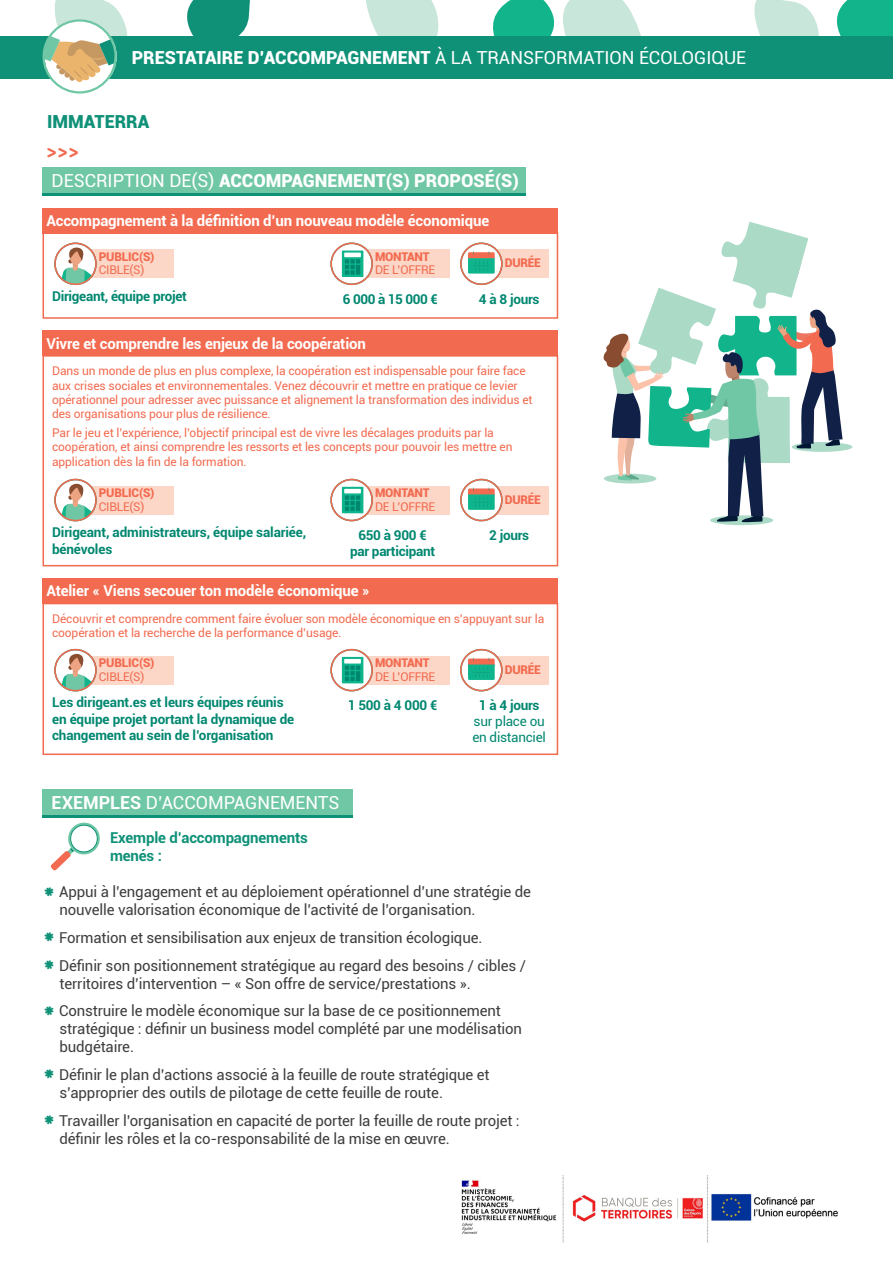
<style>
.page{position:relative;width:893px;height:1263px;background:#fff}
.page>*{position:absolute;margin:0;border:0;box-sizing:border-box;transform-origin:0 0}
.t1{font:900 18px "Roboto";color:#fff}
.t2{font:18px "Roboto";color:#fff}
.t3{font:900 18px "Roboto";color:#0f9178}
.t4{font:700 18px "Gotham Rounded";color:#f26b50;scale:.95 1}
.t5{font:15px/18px "Roboto";letter-spacing:-.01em;color:#3e3e3f}
.t6{font:700 15px "Roboto";letter-spacing:-.01em;color:#fff}
.t7{font:700 15px/18px "Roboto";letter-spacing:-.01em;color:#0f9178}
.t8{font:700 13.5px/16.2px "Roboto";letter-spacing:-.01em;color:#008770}
.t9{font:13.5px/16.2px "Roboto";letter-spacing:-.02em;color:#008770;text-align:center}
.t10{font:12px/14.4px "Roboto";letter-spacing:-.01em;color:#f26b50}
.t11{font:900 12px/13.5px "Roboto";letter-spacing:-.02em;color:#f26b50}
.s1{font-weight:400}
.s2{font-weight:900}
.s3{font-weight:700}
.s4{font-family:"KG Always A Good Time";font-size:19.5px;color:#0f9178}
</style>
<div class="page">
<div style="left:43px;top:232px;width:515px;height:87px;border:2px solid #f26b50"></div>
<div style="left:43px;top:208px;width:515px;height:26px;background:#f26b50"></div>
<div style="left:77px;top:249px;width:97px;height:29px;background:#fcd6c6"></div>
<svg style="left:55px;top:243px;width:41px;height:41px"></svg>
<svg style="left:60px;top:246px;width:36px;height:39px"></svg>
<div style="left:54px;top:243px;width:43px;height:42px;border:2px solid #f26b50;border-radius:50%"></div>
<div style="left:353px;top:249px;width:97px;height:29px;background:#fcd6c6"></div>
<svg style="left:331px;top:243px;width:41px;height:41px"></svg>
<div style="left:330px;top:243px;width:43px;height:42px;border:2px solid #f26b50;border-radius:50%"></div>
<svg style="left:342px;top:251px;width:21px;height:26px"></svg>
<svg style="left:345px;top:259px;width:15px;height:16px"></svg>
<hr style="left:356px;top:265px;width:4px;height:10px;background:#008770">
<hr style="left:344px;top:253px;width:17px;height:4px;background:#fff">
<div style="left:43px;top:170px;width:483px;height:25px;background:#0f9178"></div>
<div style="left:43px;top:168px;width:483px;height:25px;background:#70c7a5"></div>
<div style="left:710px;top:515px;width:63px;height:10px;background:#abdac7;border-radius:50%"></div>
<div style="left:792px;top:442px;width:60px;height:10px;background:#abdac7;border-radius:50%"></div>
<svg style="left:603px;top:222px;width:240px;height:301px"></svg>
<img style="left:461px;top:1175px;width:377px;height:68px">
<div style="left:483px;top:249px;width:66px;height:29px;background:#fcd6c6"></div>
<div style="left:461px;top:243px;width:41px;height:41px;background:#fff;border-radius:50%"></div>
<div style="left:460px;top:243px;width:43px;height:42px;border:2px solid #f26b50;border-radius:50%"></div>
<svg style="left:468px;top:251px;width:27px;height:23px"></svg>
<svg style="left:754px;top:0;width:65px;height:36px;background:#d0e9de"></svg>
<svg style="left:366px;top:0;width:73px;height:36px;background:#cde8dc"></svg>
<svg style="left:493px;top:0;width:148px;height:36px"></svg>
<div style="left:836px;top:0;width:57px;height:36px;background:#12b58b"></div>
<svg style="left:187px;top:0;width:63px;height:36px;background:#219982"></svg>
<div style="left:0;top:36px;width:893px;height:42px;background:#0f9178"></div>
<svg style="left:43px;top:0;width:85px;height:94px"></svg>
<div style="left:43px;top:792px;width:310px;height:25px;background:#0f9178"></div>
<div style="left:43px;top:790px;width:310px;height:25px;background:#70c7a5"></div>
<svg style="left:51px;top:822px;width:49px;height:48px"></svg>
<div style="left:43px;top:355px;width:515px;height:211px;border:2px solid #f26b50"></div>
<div style="left:43px;top:330px;width:515px;height:26px;background:#f26b50"></div>
<div style="left:77px;top:486px;width:97px;height:28px;background:#fcd6c6"></div>
<svg style="left:55px;top:480px;width:41px;height:40px"></svg>
<svg style="left:60px;top:483px;width:36px;height:38px"></svg>
<div style="left:54px;top:479px;width:43px;height:42px;border:2px solid #f26b50;border-radius:50%"></div>
<div style="left:353px;top:486px;width:97px;height:28px;background:#fcd6c6"></div>
<svg style="left:331px;top:480px;width:41px;height:40px"></svg>
<div style="left:330px;top:479px;width:43px;height:42px;border:2px solid #f26b50;border-radius:50%"></div>
<svg style="left:342px;top:487px;width:21px;height:26px"></svg>
<svg style="left:345px;top:495px;width:15px;height:16px"></svg>
<hr style="left:356px;top:501px;width:4px;height:10px;background:#008770">
<hr style="left:344px;top:489px;width:17px;height:4px;background:#fff">
<div style="left:483px;top:486px;width:66px;height:28px;background:#fcd6c6"></div>
<div style="left:461px;top:480px;width:41px;height:40px;background:#fff;border-radius:50%"></div>
<div style="left:460px;top:479px;width:43px;height:42px;border:2px solid #f26b50;border-radius:50%"></div>
<svg style="left:468px;top:487px;width:27px;height:23px"></svg>
<div style="left:43px;top:603px;width:515px;height:152px;border:2px solid #f26b50"></div>
<div style="left:43px;top:578px;width:515px;height:26px;background:#f26b50"></div>
<div style="left:77px;top:656px;width:97px;height:29px;background:#fcd6c6"></div>
<svg style="left:55px;top:650px;width:41px;height:41px"></svg>
<svg style="left:60px;top:653px;width:35px;height:38px"></svg>
<div style="left:54px;top:649px;width:43px;height:42px;border:2px solid #f26b50;border-radius:50%"></div>
<div style="left:353px;top:656px;width:97px;height:29px;background:#fcd6c6"></div>
<svg style="left:331px;top:650px;width:41px;height:41px"></svg>
<div style="left:330px;top:649px;width:43px;height:42px;border:2px solid #f26b50;border-radius:50%"></div>
<svg style="left:342px;top:657px;width:21px;height:26px"></svg>
<svg style="left:345px;top:666px;width:15px;height:15px"></svg>
<hr style="left:356px;top:671px;width:4px;height:10px;background:#008770">
<hr style="left:344px;top:659px;width:17px;height:4px;background:#fff">
<div style="left:483px;top:656px;width:66px;height:29px;background:#fcd6c6"></div>
<div style="left:461px;top:650px;width:41px;height:41px;background:#fff;border-radius:50%"></div>
<div style="left:460px;top:649px;width:43px;height:42px;border:2px solid #f26b50;border-radius:50%"></div>
<svg style="left:468px;top:657px;width:27px;height:23px"></svg>
<p class="t1" style="left:132px;top:45px;width:616px">PRESTATAIRE D’ACCOMPAGNEMENT <span class="s1">À LA TRANSFORMATION ÉCOLOGIQUE</span></p>
<p class="t3" style="left:47px;top:108px;width:104px">IMMATERRA</p>
<p class="t4" style="left:46px;top:140px;width:36px">&gt;&gt;&gt;</p>
<p class="t1" style="left:52px;top:168px;width:469px"><span class="s1">DESCRIPTION DE(S)</span> ACCOMPAGNEMENT(S) PROPOSÉ(S)</p>
<p class="t6" style="left:46px;top:210px;width:444px">Accompagnement à la définition d’un nouveau modèle économique</p>
<p class="t11" style="left:99px;top:249px;width:57px">PUBLIC(S)<br><span class="s1">CIBLE(S)</span></p>
<p class="t10" style="left:375px;top:249px;width:62px;line-height:13.5px"><span class="s2">MONTANT<br></span>DE L’OFFRE</p>
<p class="t11" style="left:505px;top:256px;width:38px">DURÉE</p>
<p class="t8" style="left:52px;top:288px;width:136px">Dirigeant, équipe projet</p>
<p class="t8" style="left:343px;top:290px;width:97px">6 000 à 15 000 €</p>
<p class="t6" style="left:46px;top:333px;width:321px">Vivre et comprendre les enjeux de la coopération</p>
<p class="t8" style="left:479px;top:290px;width:62px">4 à 8 jours</p>
<p class="t10" style="left:52px;top:363px;width:482px">Dans un monde de plus en plus complexe, la coopération est indispensable pour faire face aux crises sociales et environnementales. Venez découvrir et mettre en pratique ce levier opérationnel pour adresser avec puissance et alignement la transformation des individus et des organisations pour plus de résilience.</p>
<p class="t10" style="left:52px;top:425px;width:462px">Par le jeu et l’expérience, l’objectif principal est de vivre les décalages produits par la coopération, et ainsi comprendre les ressorts et les concepts pour pouvoir les mettre en application dès la fin de la formation.</p>
<p class="t11" style="left:99px;top:486px;width:57px">PUBLIC(S)<br><span class="s1">CIBLE(S)</span></p>
<p class="t10" style="left:375px;top:486px;width:62px;line-height:13.5px"><span class="s2">MONTANT<br></span>DE L’OFFRE</p>
<p class="t11" style="left:505px;top:492px;width:38px">DURÉE</p>
<p class="t8" style="left:52px;top:524px;width:256px">Dirigeant, administrateurs, équipe salariée, bénévoles</p>
<p class="t8" style="left:350px;top:526px;width:86px;text-align:center">650 à 900 € par participant</p>
<p class="t8" style="left:489px;top:526px;width:42px">2 jours</p>
<p class="t6" style="left:46px;top:580px;width:325px">Atelier « Viens secouer ton modèle économique »</p>
<p class="t10" style="left:52px;top:611px;width:494px">Découvrir et comprendre comment faire évoluer son modèle économique en s’appuyant sur la coopération et la recherche de la performance d’usage.</p>
<p class="t11" style="left:99px;top:656px;width:57px">PUBLIC(S)<br><span class="s1">CIBLE(S)</span></p>
<p class="t8" style="left:52px;top:694px;width:244px">Les dirigeant.es et leurs équipes réunis en équipe projet portant la dynamique de changement au sein de l’organisation</p>
<p class="t10" style="left:375px;top:656px;width:62px;line-height:13.5px"><span class="s2">MONTANT<br></span>DE L’OFFRE</p>
<p class="t8" style="left:348px;top:696px;width:91px">1 500 à 4 000 €</p>
<p class="t2" style="left:52px;top:790px;width:289px"><span class="s3">EXEMPLES</span> D’ACCOMPAGNEMENTS</p>
<p class="t11" style="left:505px;top:662px;width:38px">DURÉE</p>
<p class="t9" style="left:472px;top:697px;width:75px"><span class="s3">1 à 4 jours </span>sur place ou en distanciel</p>
<p class="t7" style="left:110px;top:828px;width:199px">Exemple d’accompagnements menés :</p>
<p class="t5" style="left:60px;top:882px;width:473px;text-indent:-17px"><span class="s4">*</span> Appui à l’engagement et au déploiement opérationnel d’une stratégie de nouvelle valorisation économique de l’activité de l’organisation.</p>
<p class="t5" style="left:43px;top:928px;width:441px"><span class="s4">*</span> Formation et sensibilisation aux enjeux de transition écologique.</p>
<p class="t5" style="left:60px;top:956px;width:468px;text-indent:-17px"><span class="s4">*</span> Définir son positionnement stratégique au regard des besoins / cibles / territoires d’intervention – « Son offre de service/prestations ».</p>
<p class="t5" style="left:60px;top:1001px;width:464px;text-indent:-17px"><span class="s4">*</span> Construire le modèle économique sur la base de ce positionnement stratégique : définir un business model complété par une modélisation budgétaire.</p>
<p class="t5" style="left:60px;top:1065px;width:432px;text-indent:-17px"><span class="s4">*</span> Définir le plan d’actions associé à la feuille de route stratégique et s’approprier des outils de pilotage de cette feuille de route.</p>
<p class="t5" style="left:60px;top:1111px;width:462px;text-indent:-17px"><span class="s4">*</span> Travailler l’organisation en capacité de porter la feuille de route projet : définir les rôles et la co-responsabilité de la mise en œuvre.</p>
</div>
